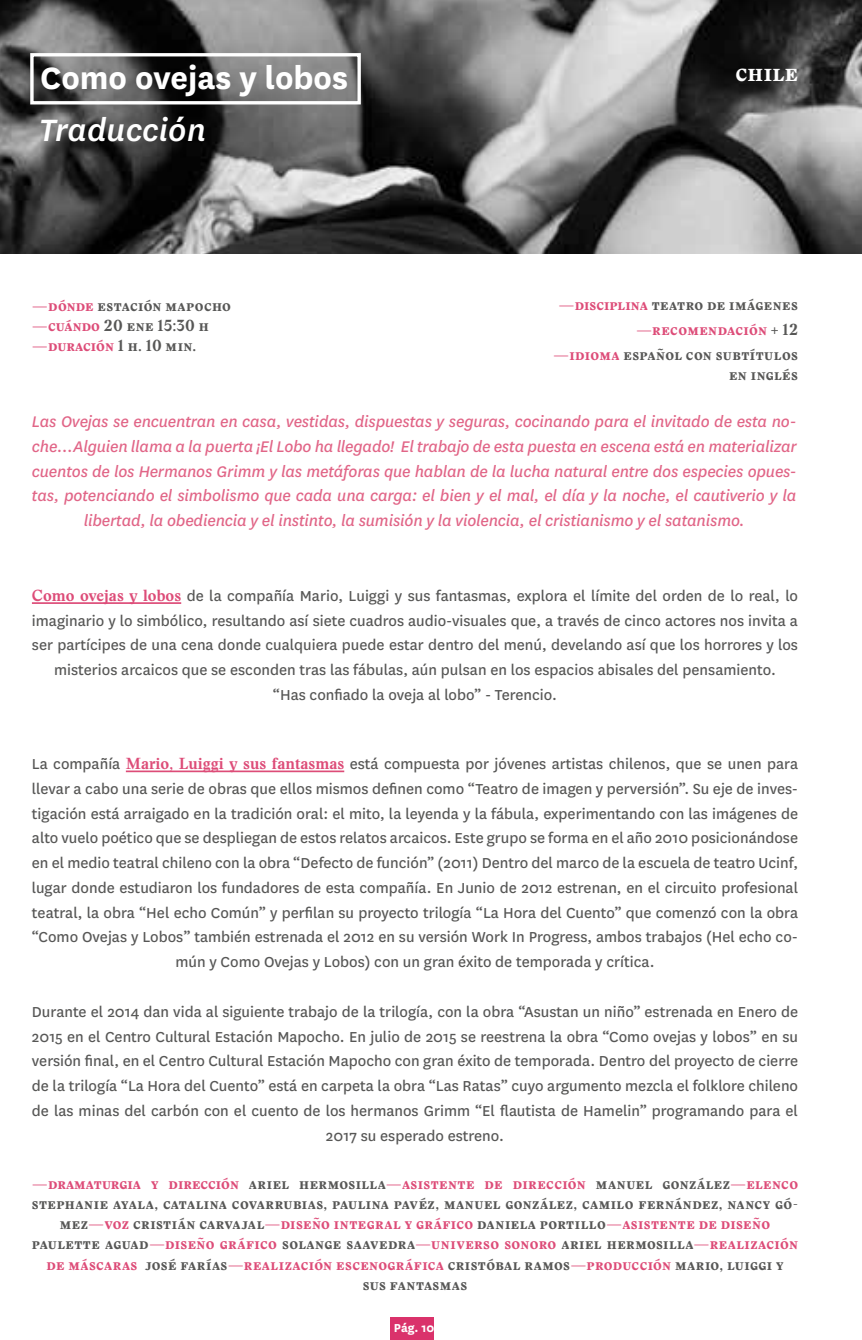
<style>
.page{position:relative;width:862px;height:1340px;background:#fff}
.page>*{position:absolute;margin:0;border:0;box-sizing:border-box;transform-origin:0 0}
.t1{font:700 36px "National";color:#fff}
.t2{font:italic 500 36px "National";color:#fff}
.t3{font:700 24.75px "Stanley";letter-spacing:.01em;color:#fff}
.t4{font:italic 18px/24.8px "National";letter-spacing:-.01em;color:#e16587;text-align:center}
.t5{font:16.88px/24.8px "National";color:#575756;text-align:center}
.t6{font:700 15.75px/20.2px "Stanley";letter-spacing:.025em;color:#575756;text-align:center}
.t7{font:700 15.75px/20.2px "Stanley";letter-spacing:.005em;color:#575756}
.t8{font:700 13.5px "National";color:#fff}
.s1{color:#dd4c78}
.s2{font-family:"Stanley";font-weight:700;font-size:15.75px;color:#dd4c78}
</style>
<div class="page">
<div style="left:390px;top:1316px;width:43px;height:23px;background:#da326b"></div>
<img style="left:0;top:0;width:861px;height:254px">
<hr style="left:126px;top:770px;width:218px;height:2px;background:#dd4c78">
<hr style="left:32px;top:602px;width:149px;height:2px;background:#dd4c78">
<div style="left:30px;top:53px;width:330px;height:51px;border:3px solid #fff"></div>
<h1 class="t1" style="left:40px;top:52px;width:309px">Como ovejas y lobos</h1>
<h1 class="t2" style="left:39px;top:107px;width:169px">Traducción</h1>
<h2 class="t3" style="left:735px;top:55px;width:64px">chile</h2>
<p class="t7" style="left:32px;top:295px;width:200px"><span class="s1">—dónde</span> estación mapocho <span class="s1">—cuándo</span> 20 ene 15:30 h <span class="s1">—duración</span> 1 h. 10 min.</p>
<p class="t6" style="left:553px;top:292px;width:246px;line-height:24.8px;text-align:right"><span class="s1">—disciplina</span> teatro de imágenes <span class="s1">—recomendación</span> + 12<br><span class="s1">—idioma</span> español con subtítulos</p>
<p class="t6" style="left:728px;top:364px;width:71px">en inglés</p>
<p class="t4" style="left:32px;top:408px;width:765px">Las Ovejas se encuentran en casa, vestidas, dispuestas y seguras, cocinando para el invitado de esta no&shy;che…Alguien llama a la puerta ¡El Lobo ha llegado! El trabajo de esta puesta en escena está en materializar cuentos de los Hermanos Grimm y las metáforas que hablan de la lucha natural entre dos especies opues&shy;tas, potenciando el simbolismo que cada una carga: el bien y el mal, el día y la noche, el cautiverio y la libertad, la obediencia y el instinto, la sumisión y la violencia, el cristianismo y el satanismo.</p>
<p class="t5" style="left:32px;top:582px;width:767px"><span class="s2">Como ovejas y lobos</span> de la compañía Mario, Luiggi y sus fantasmas, explora el límite del orden de lo real, lo imaginario y lo simbólico, resultando así siete cuadros audio-visuales que, a través de cinco actores nos invita a ser partícipes de una cena donde cualquiera puede estar dentro del menú, develando así que los horrores y los misterios arcaicos que se esconden tras las fábulas, aún pulsan en los espacios abisales del pensamiento.<br>“Has confiado la oveja al lobo” - Terencio.</p>
<p class="t5" style="left:32px;top:750px;width:767px">La compañía <span class="s2">Mario, Luiggi y sus fantasmas</span> está compuesta por jóvenes artistas chilenos, que se unen para llevar a cabo una serie de obras que ellos mismos definen como “Teatro de imagen y perversión”. Su eje de inves&shy;tigación está arraigado en la tradición oral: el mito, la leyenda y la fábula, experimentando con las imágenes de alto vuelo poético que se despliegan de estos relatos arcaicos. Este grupo se forma en el año 2010 posicionándose en el medio teatral chileno con la obra “Defecto de función” (2011) Dentro del marco de la escuela de teatro Ucinf, lugar donde estudiaron los fundadores de esta compañía. En Junio de 2012 estrenan, en el circuito profesional teatral, la obra “Hel echo Común” y perfilan su proyecto trilogía “La Hora del Cuento” que comenzó con la obra “Como Ovejas y Lobos” también estrenada el 2012 en su versión Work In Progress, ambos trabajos (Hel echo co&shy;mún y Como Ovejas y Lobos) con un gran éxito de temporada y crítica.</p>
<p class="t5" style="left:32px;top:998px;width:767px">Durante el 2014 dan vida al siguiente trabajo de la trilogía, con la obra “Asustan un niño” estrenada en Enero de 2015 en el Centro Cultural Estación Mapocho. En julio de 2015 se reestrena la obra “Como ovejas y lobos” en su versión final, en el Centro Cultural Estación Mapocho con gran éxito de temporada. Dentro del proyecto de cierre de la trilogía “La Hora del Cuento” está en carpeta la obra “Las Ratas” cuyo argumento mezcla el folklore chileno de las minas del carbón con el cuento de los hermanos Grimm “El flautista de Hamelin” programando para el 2017 su esperado estreno.</p>
<p class="t6" style="left:32px;top:1172px;width:767px"><span class="s1">—dramaturgia y dirección</span> ariel hermosilla<span class="s1">—asistente de dirección</span> manuel gonzález<span class="s1">—elenco </span>stephanie ayala, catalina covarrubias, paulina pavéz, manuel gonzález, camilo fernández, nancy gó&shy;mez<span class="s1">—voz</span> cristián carvajal<span class="s1">—diseño integral y gráfico</span> daniela portillo<span class="s1">—asistente de diseño </span>paulette aguad<span class="s1">—diseño gráfico</span> solange saavedra<span class="s1">—universo sonoro</span> ariel hermosilla<span class="s1">—realización de máscaras</span> josé farías<span class="s1">—realización escenográfica</span> cristóbal ramos<span class="s1">—producción</span> mario, luiggi y<br>sus fantasmas</p>
<p class="t8" style="left:394px;top:1318px;width:42px">Pág. 10</p>
</div>
